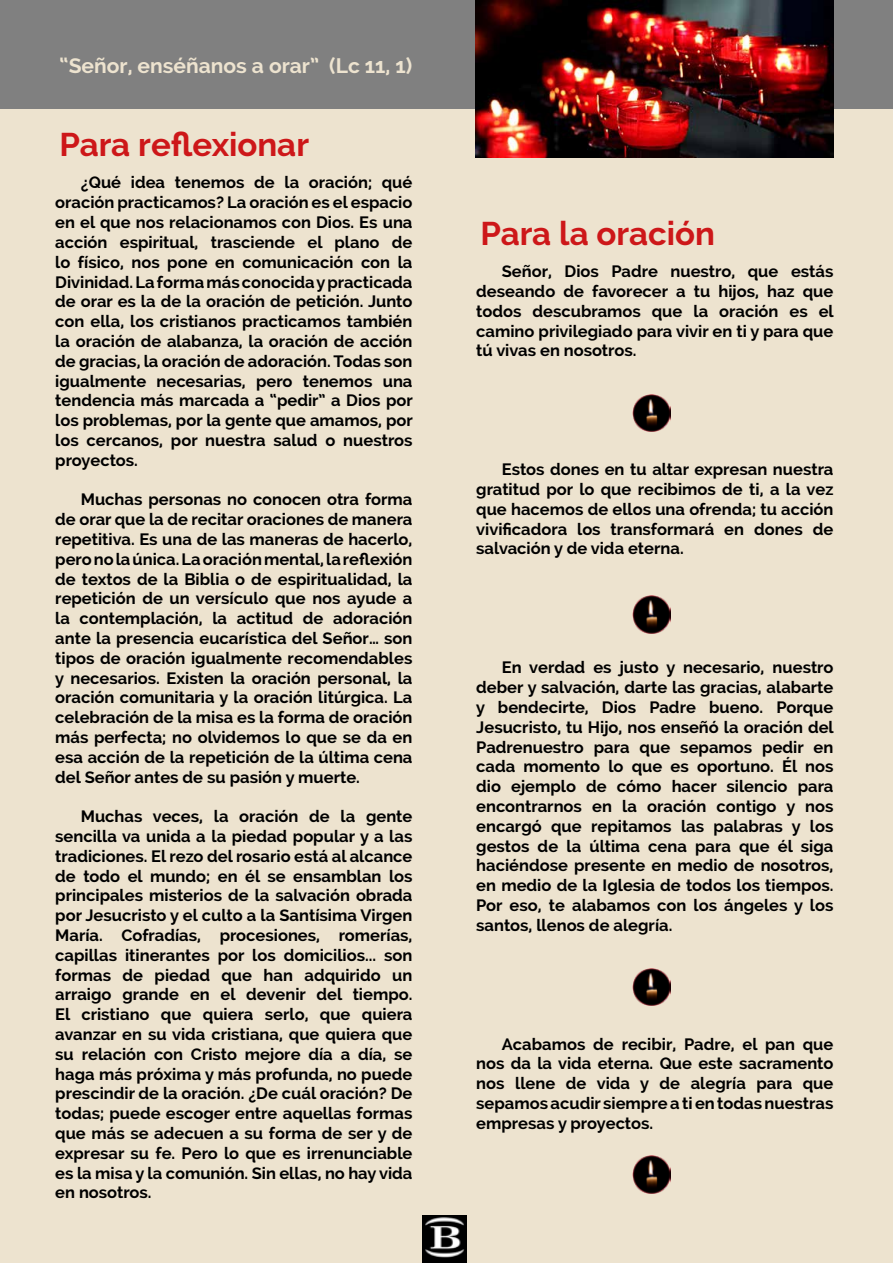
<style>
.page{position:relative;width:893px;height:1263px;background:#ede3cf}
.page>*{position:absolute;margin:0;border:0;box-sizing:border-box;transform-origin:0 0}
.t1{font:700 33px "Raleway";color:#cd1719}
.t2{font:700 21px "Raleway";color:#ede3cf}
.t3{font:700 16.5px/19.8px "Raleway";color:#000;text-align:justify}
</style>
<div class="page">
<div style="left:0;top:0;width:893px;height:108px;background:#808080"></div>
<img style="left:633px;top:596px;width:38px;height:37px">
<img style="left:633px;top:968px;width:38px;height:38px">
<img style="left:476px;top:1px;width:357px;height:156px">
<img style="left:633px;top:394px;width:38px;height:38px">
<img style="left:633px;top:1156px;width:38px;height:37px">
<img style="left:422px;top:1216px;width:44px;height:47px">
<p class="t2" style="left:60px;top:53px;width:354px">“Señor, enséñanos a orar” (Lc 11, 1)</p>
<h1 class="t1" style="left:60px;top:125px;width:251px">Para reflexionar</h1>
<p class="t3" style="left:55px;top:173px;width:359px;text-indent:26px">¿Qué idea tenemos de la oración; qué oración practicamos? La oración es el espacio en el que nos relacionamos con Dios. Es una acción espiritual, trasciende el plano de lo físico, nos pone en comunicación con la Divinidad. La forma más conocida y practicada de orar es la de la oración de petición. Junto con ella, los cristianos practicamos también la oración de alabanza, la oración de acción de gracias, la oración de adoración. Todas son igualmente necesarias, pero tenemos una tendencia más marcada a “pedir” a Dios por los problemas, por la gente que amamos, por los cercanos, por nuestra salud o nuestros proyectos.</p>
<p class="t3" style="left:55px;top:490px;width:359px;text-indent:26px">Muchas personas no conocen otra forma de orar que la de recitar oraciones de manera repetitiva. Es una de las maneras de hacerlo, pero no la única. La oración mental, la reflexión de textos de la Biblia o de espiritualidad, la repetición de un versículo que nos ayude a la contemplación, la actitud de adoración ante la presencia eucarística del Señor… son tipos de oración igualmente recomendables y necesarios. Existen la oración personal, la oración comunitaria y la oración litúrgica. La celebración de la misa es la forma de oración más perfecta; no olvidemos lo que se da en esa acción de la repetición de la última cena del Señor antes de su pasión y muerte.</p>
<p class="t3" style="left:55px;top:806px;width:359px;text-indent:26px">Muchas veces, la oración de la gente sencilla va unida a la piedad popular y a las tradiciones. El rezo del rosario está al alcance de todo el mundo; en él se ensamblan los principales misterios de la salvación obrada por Jesucristo y el culto a la Santísima Virgen María. Cofradías, procesiones, romerías, capillas itinerantes por los domicilios... son formas de piedad que han adquirido un arraigo grande en el devenir del tiempo.<br>El cristiano que quiera serlo, que quiera avanzar en su vida cristiana, que quiera que su relación con Cristo mejore día a día, se haga más próxima y más profunda, no puede prescindir de la oración. ¿De cuál oración? De todas; puede escoger entre aquellas formas que más se adecuen a su forma de ser y de expresar su fe. Pero lo que es irrenunciable es la misa y la comunión. Sin ellas, no hay vida en nosotros.</p>
<h1 class="t1" style="left:480px;top:214px;width:236px">Para la oración</h1>
<p class="t3" style="left:476px;top:262px;width:359px;text-indent:26px">Señor, Dios Padre nuestro, que estás deseando de favorecer a tu hijos, haz que todos descubramos que la oración es el camino privilegiado para vivir en ti y para que tú vivas en nosotros.</p>
<p class="t3" style="left:476px;top:460px;width:359px;text-indent:26px">Estos dones en tu altar expresan nuestra gratitud por lo que recibimos de ti, a la vez que hacemos de ellos una ofrenda; tu acción vivificadora los transformará en dones de salvación y de vida eterna.</p>
<p class="t3" style="left:476px;top:658px;width:359px;text-indent:26px">En verdad es justo y necesario, nuestro deber y salvación, darte las gracias, alabarte y bendecirte, Dios Padre bueno. Porque Jesucristo, tu Hijo, nos enseñó la oración del Padrenuestro para que sepamos pedir en cada momento lo que es oportuno. Él nos dio ejemplo de cómo hacer silencio para encontrarnos en la oración contigo y nos encargó que repitamos las palabras y los gestos de la última cena para que él siga haciéndose presente en medio de nosotros, en medio de la Iglesia de todos los tiempos.<br>Por eso, te alabamos con los ángeles y los santos, llenos de alegría.</p>
<p class="t3" style="left:476px;top:1034px;width:359px;text-indent:26px">Acabamos de recibir, Padre, el pan que nos da la vida eterna. Que este sacramento nos llene de vida y de alegría para que sepamos acudir siempre a ti en todas nuestras empresas y proyectos.</p>
</div>
